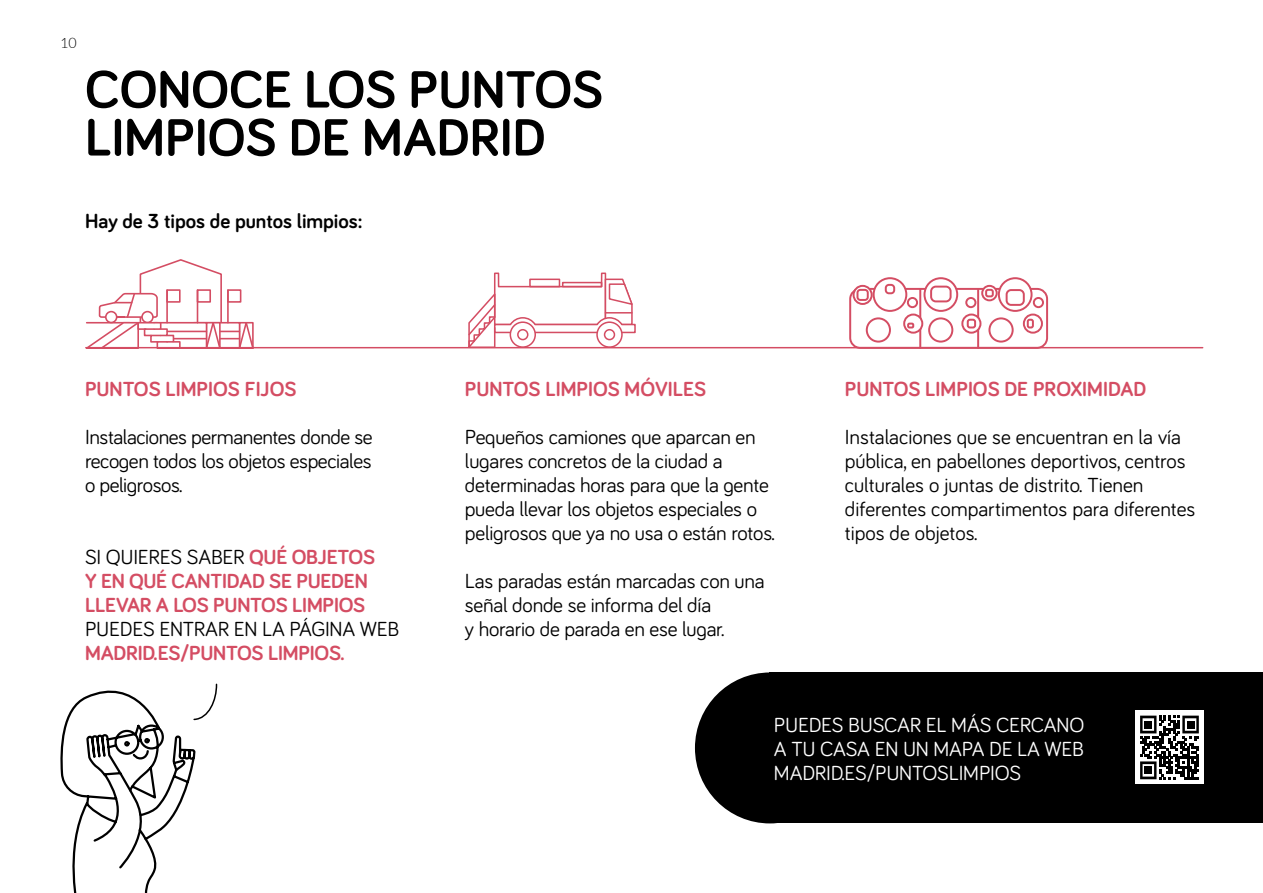
<style>
.page{position:relative;width:1263px;height:893px;background:#fff}
.page>*{position:absolute;margin:0;border:0;box-sizing:border-box;transform-origin:0 0}
.t1{font:700 54px/48px "Bariol";color:#000}
.t2{font:21px/24px "Bariol";letter-spacing:-.01em;color:#000}
.t3{font:700 21px/24px "Bariol";letter-spacing:-.01em;color:#d44d63}
.t4{font:21px/24px "Bariol";letter-spacing:-.01em;color:#fff;text-align:justify}
.t5{font:700 21px "Bariol";color:#000}
.t6{font:300 14.25px "Lato";color:#000}
.s1{font-weight:400;color:#000}
</style>
<div class="page">
<div style="left:770px;top:672px;width:493px;height:151px;background:#000"></div>
<div style="left:695px;top:672px;width:150px;height:151px;background:#000;border-radius:50%"></div>
<svg style="left:223px;top:330px;width:14px;height:10px"></svg>
<div style="left:193px;top:322px;width:47px;height:27px;border:2px solid #d44d63"></div>
<hr style="left:200px;top:331px;width:39px;height:1px;background:#d44d63">
<hr style="left:207px;top:338px;width:32px;height:1px;background:#d44d63">
<svg style="left:237px;top:321px;width:18px;height:28px"></svg>
<div style="left:227px;top:289px;width:14px;height:14px;border:2px solid #d44d63"></div>
<hr style="left:227px;top:290px;width:2px;height:33px;background:#d44d63">
<svg style="left:85px;top:259px;width:138px;height:90px"></svg>
<svg style="left:467px;top:272px;width:169px;height:75px"></svg>
<div style="left:849px;top:288px;width:199px;height:61px;border:2px solid #d44d63;border-radius:10px"></div>
<hr style="left:919px;top:289px;width:2px;height:59px;background:#d44d63">
<hr style="left:977px;top:289px;width:2px;height:59px;background:#d44d63">
<div style="left:874px;top:278px;width:32px;height:33px;background:#fff;border-radius:50%"></div>
<div style="left:873px;top:277px;width:34px;height:35px;border:2px solid #d44d63;border-radius:50%"></div>
<svg style="left:924px;top:278px;width:33px;height:33px"></svg>
<div style="left:923px;top:277px;width:35px;height:35px;border:2px solid #d44d63;border-radius:50%"></div>
<svg style="left:999px;top:278px;width:32px;height:33px"></svg>
<div style="left:998px;top:277px;width:34px;height:35px;border:2px solid #d44d63;border-radius:50%"></div>
<svg style="left:853px;top:286px;width:19px;height:18px"></svg>
<div style="left:852px;top:285px;width:21px;height:20px;border:2px solid #d44d63;border-radius:50%"></div>
<div style="left:931px;top:287px;width:19px;height:14px;background:#fff;border-radius:5px"></div>
<div style="left:930px;top:286px;width:21px;height:16px;border:2px solid #d44d63;border-radius:5px"></div>
<div style="left:1007px;top:290px;width:17px;height:15px;background:#fff;border-radius:4px"></div>
<div style="left:1006px;top:289px;width:19px;height:17px;border:2px solid #d44d63;border-radius:4px"></div>
<div style="left:885px;top:284px;width:10px;height:10px;border:2px solid #d44d63;border-radius:3px"></div>
<div style="left:857px;top:290px;width:11px;height:10px;background:#fff;border-radius:3px"></div>
<div style="left:856px;top:289px;width:13px;height:12px;border:2px solid #d44d63;border-radius:3px"></div>
<svg style="left:982px;top:286px;width:15px;height:14px"></svg>
<div style="left:981px;top:285px;width:17px;height:16px;border:2px solid #d44d63;border-radius:50%"></div>
<div style="left:986px;top:290px;width:7px;height:6px;background:#fff;border-radius:2px"></div>
<div style="left:985px;top:289px;width:9px;height:8px;border:2px solid #d44d63;border-radius:2px"></div>
<svg style="left:904px;top:315px;width:18px;height:18px"></svg>
<div style="left:903px;top:314px;width:20px;height:20px;border:2px solid #d44d63;border-radius:50%"></div>
<svg style="left:907px;top:323px;width:7px;height:5px"></svg>
<div style="left:907px;top:297px;width:11px;height:11px;border:2px solid #d44d63;border-radius:50%"></div>
<div style="left:965px;top:297px;width:11px;height:11px;border:2px solid #d44d63;border-radius:50%"></div>
<div style="left:1033px;top:297px;width:11px;height:11px;border:2px solid #d44d63;border-radius:50%"></div>
<svg style="left:962px;top:315px;width:18px;height:18px"></svg>
<div style="left:961px;top:314px;width:20px;height:20px;border:2px solid #d44d63;border-radius:50%"></div>
<div style="left:968px;top:320px;width:7px;height:7px;background:#fff;border-radius:2px"></div>
<div style="left:967px;top:319px;width:9px;height:9px;border:2px solid #d44d63;border-radius:2px"></div>
<svg style="left:1024px;top:315px;width:18px;height:18px"></svg>
<div style="left:1023px;top:314px;width:20px;height:20px;border:2px solid #d44d63;border-radius:50%"></div>
<div style="left:1027px;top:319px;width:7px;height:9px;border:2px solid #d44d63;border-radius:2px"></div>
<div style="left:988px;top:317px;width:26px;height:26px;border:2px solid #d44d63;border-radius:50%"></div>
<div style="left:928px;top:317px;width:25px;height:26px;border:2px solid #d44d63;border-radius:50%"></div>
<div style="left:866px;top:317px;width:25px;height:26px;border:2px solid #d44d63;border-radius:50%"></div>
<hr style="left:86px;top:347px;width:1117px;height:1px;background:#d44d63">
<svg style="left:60px;top:683px;width:158px;height:210px"></svg>
<div style="left:1135px;top:710px;width:68px;height:74px;background:#fff"></div>
<svg style="left:1140px;top:716px;width:59px;height:63px"></svg>
<div style="left:1145px;top:721px;width:7px;height:7px;background:#000"></div>
<div style="left:1187px;top:721px;width:7px;height:7px;background:#000"></div>
<div style="left:1145px;top:766px;width:7px;height:8px;background:#000"></div>
<p class="t6" style="left:60px;top:35px;width:18px">10</p>
<h1 class="t1" style="left:85px;top:63px;width:520px">CONOCE LOS PUNTOS<br>LIMPIOS DE MADRID</h1>
<p class="t5" style="left:85px;top:206px;width:279px">Hay de 3 tipos de puntos limpios:</p>
<p class="t3" style="left:85px;top:376px;width:213px">PUNTOS LIMPIOS FIJOS</p>
<p class="t2" style="left:85px;top:424px;width:289px;text-align:justify">Instalaciones permanentes donde se recogen todos los objetos especiales o peligrosos.</p>
<p class="t3" style="left:85px;top:544px;width:292px"><span class="s1">SI QUIERES SABER</span> QUÉ OBJETOS<br>Y EN QUÉ CANTIDAD SE PUEDEN<br>LLEVAR A LOS PUNTOS LIMPIOS</p>
<p class="t2" style="left:85px;top:616px;width:316px">PUEDES ENTRAR EN LA PÁGINA WEB</p>
<p class="t3" style="left:85px;top:640px;width:261px">MADRID.ES/PUNTOS LIMPIOS.</p>
<p class="t3" style="left:465px;top:376px;width:243px">PUNTOS LIMPIOS MÓVILES</p>
<p class="t2" style="left:465px;top:424px;width:311px">Pequeños camiones que aparcan en lugares concretos de la ciudad a determinadas horas para que la gente pueda llevar los objetos especiales o peligrosos que ya no usa o están rotos.</p>
<p class="t2" style="left:465px;top:568px;width:301px">Las paradas están marcadas con una señal donde se informa del día<br>y horario de parada en ese lugar.</p>
<p class="t3" style="left:845px;top:376px;width:303px">PUNTOS LIMPIOS DE PROXIMIDAD</p>
<p class="t2" style="left:845px;top:424px;width:352px">Instalaciones que se encuentran en la vía pública, en pabellones deportivos, centros culturales o juntas de distrito. Tienen diferentes compartimentos para diferentes tipos de objetos.</p>
<p class="t4" style="left:774px;top:712px;width:312px">PUEDES BUSCAR EL MÁS CERCANO A TU CASA EN UN MAPA DE LA WEB MADRID.ES/PUNTOSLIMPIOS</p>
</div>
